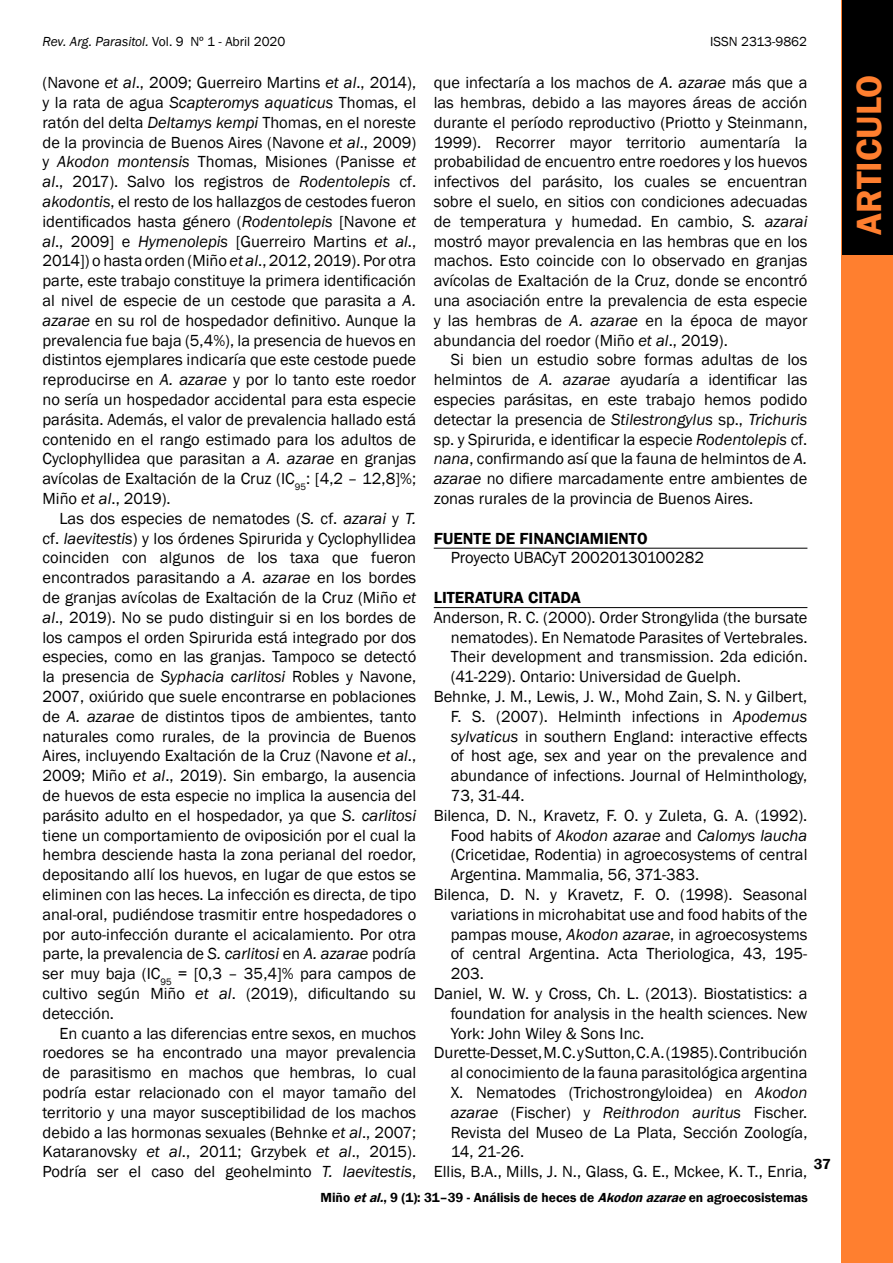
<style>
.page{position:relative;width:893px;height:1263px;background:#fff}
.page>*{position:absolute;margin:0;border:0;box-sizing:border-box;transform-origin:0 0}
.t1{font:600 36px "Franklin Gothic";color:#ff7f2f}
.t2{font:16.5px/19.8px "Franklin Gothic";color:#000;text-align:justify}
.t3{font:italic 16.5px "Franklin Gothic";color:#000}
.t4{font:600 16.5px "Franklin Gothic";color:#000}
.t5{font:600 15px "Franklin Gothic";color:#000}
.t6{font:600 13.5px "Franklin Gothic";color:#000}
.t7{font:italic 13.5px "Franklin Gothic";color:#000}
.t8{font:13.5px "Franklin Gothic";color:#000}
.s1{font-style:normal}
.s2{font-style:italic}
</style>
<div class="page">
<div style="left:842px;top:0;width:51px;height:1263px;background:#ff7f2f"></div>
<div style="left:842px;top:0;width:51px;height:254px;background:#000"></div>
<hr style="left:434px;top:548px;width:373px;height:1px;background:#000">
<hr style="left:434px;top:607px;width:373px;height:1px;background:#000">
<p class="t7" style="left:43px;top:33px;width:244px">Rev. Arg. Parasitol. <span class="s1">Vol. 9 Nº 1 - Abril 2020</span></p>
<p class="t8" style="left:710px;top:33px;width:98px">ISSN 2313-9862</p>
<p class="t2" style="left:434px;top:73px;width:375px">que infectaría a los machos de <span class="s2">A. azarae</span> más que a las hembras, debido a las mayores áreas de acción durante el período reproductivo (Priotto y Steinmann, 1999). Recorrer mayor territorio aumentaría la probabilidad de encuentro entre roedores y los huevos infectivos del parásito, los cuales se encuentran sobre el suelo, en sitios con condiciones adecuadas de temperatura y humedad. En cambio, <span class="s2">S. azarai </span>mostró mayor prevalencia en las hembras que en los machos. Esto coincide con lo observado en granjas avícolas de Exaltación de la Cruz, donde se encontró una asociación entre la prevalencia de esta especie y las hembras de <span class="s2">A. azarae</span> en la época de mayor abundancia del roedor (Miño <span class="s2">et al</span>., 2019).</p>
<p class="t2" style="left:434px;top:350px;width:375px;text-indent:17px">Si bien un estudio sobre formas adultas de los helmintos de <span class="s2">A. azarae</span> ayudaría a identificar las especies parásitas, en este trabajo hemos podido detectar la presencia de <span class="s2">Stilestrongylus</span> sp., <span class="s2">Trichuris </span>sp. y Spirurida, e identificar la especie <span class="s2">Rodentolepis</span> cf. <span class="s2">nana</span>, confirmando así que la fauna de helmintos de <span class="s2">A. azarae</span> no difiere marcadamente entre ambientes de zonas rurales de la provincia de Buenos Aires.</p>
<p class="t4" style="left:434px;top:528px;width:215px">FUENTE DE FINANCIAMIENTO</p>
<p class="t2" style="left:451px;top:548px;width:255px">Proyecto UBACyT 20020130100282</p>
<p class="t4" style="left:434px;top:587px;width:149px">LITERATURA CITADA</p>
<p class="t2" style="left:434px;top:608px;width:375px">Anderson, R. C. (2000). Order Strongylida (the bursate</p>
<p class="t2" style="left:451px;top:627px;width:358px">nematodes). En Nematode Parasites of Vertebrales.</p>
<p class="t2" style="left:451px;top:647px;width:358px">Their development and transmission. 2da edición.</p>
<p class="t2" style="left:451px;top:667px;width:292px">(41-229). Ontario: Universidad de Guelph.</p>
<p class="t2" style="left:434px;top:687px;width:375px">Behnke, J. M., Lewis, J. W., Mohd Zain, S. N. y Gilbert,</p>
<p class="t2" style="left:451px;top:707px;width:358px">F. S. (2007). Helminth infections in <span class="s2">Apodemus</span></p>
<p class="t2" style="left:451px;top:726px;width:358px"><span class="s2">sylvaticus</span> in southern England: interactive effects</p>
<p class="t2" style="left:451px;top:746px;width:358px">of host age, sex and year on the prevalence and</p>
<p class="t2" style="left:451px;top:766px;width:358px">abundance of infections. Journal of Helminthology,</p>
<p class="t2" style="left:451px;top:786px;width:75px">73, 31-44.</p>
<p class="t2" style="left:434px;top:806px;width:375px">Bilenca, D. N., Kravetz, F. O. y Zuleta, G. A. (1992).</p>
<p class="t3" style="left:451px;top:825px;width:358px"><span class="s1">Food habits of</span> Akodon azarae <span class="s1">and</span> Calomys laucha</p>
<p class="t2" style="left:451px;top:845px;width:358px">(Cricetidae, Rodentia) in agroecosystems of central</p>
<p class="t2" style="left:451px;top:865px;width:250px">Argentina. Mammalia, 56, 371-383.</p>
<p class="t2" style="left:434px;top:885px;width:375px">Bilenca, D. N. y Kravetz, F. O. (1998). Seasonal</p>
<p class="t2" style="left:451px;top:905px;width:358px">variations in microhabitat use and food habits of the</p>
<p class="t2" style="left:451px;top:924px;width:358px">pampas mouse, <span class="s2">Akodon azarae</span>, in agroecosystems</p>
<p class="t2" style="left:451px;top:944px;width:358px">of central Argentina. Acta Theriologica, 43, 195-</p>
<p class="t2" style="left:451px;top:964px;width:35px">203.</p>
<p class="t2" style="left:434px;top:984px;width:375px">Daniel, W. W. y Cross, Ch. L. (2013). Biostatistics: a</p>
<p class="t2" style="left:451px;top:1004px;width:358px">foundation for analysis in the health sciences. New</p>
<p class="t2" style="left:451px;top:1023px;width:195px">York: John Wiley &amp; Sons Inc.</p>
<p class="t2" style="left:434px;top:1043px;width:375px">Durette-Desset, M. C. y Sutton, C. A. (1985). Contribución</p>
<p class="t2" style="left:451px;top:1063px;width:358px">al conocimiento de la fauna parasitológica argentina</p>
<p class="t2" style="left:451px;top:1083px;width:358px">X. Nematodes (Trichostrongyloidea) en <span class="s2">Akodon</span></p>
<p class="t3" style="left:451px;top:1102px;width:358px">azarae <span class="s1">(Fischer) y</span> Reithrodon auritus <span class="s1">Fischer.</span></p>
<p class="t2" style="left:451px;top:1122px;width:358px">Revista del Museo de La Plata, Sección Zoología,</p>
<p class="t2" style="left:451px;top:1142px;width:75px">14, 21-26.</p>
<p class="t2" style="left:434px;top:1162px;width:375px">Ellis, B.A., Mills, J. N., Glass, G. E., Mckee, K. T., Enria,</p>
<p class="t6" style="left:320px;top:1189px;width:489px">Miño <span class="s2">etal.</span>, 9 (1): 31–39 - Análisis de heces de <span class="s2">Akodonazarae</span>en agroecosistemas</p>
<p class="t2" style="left:43px;top:73px;width:375px">(Navone <span class="s2">et al</span>., 2009; Guerreiro Martins <span class="s2">et al</span>., 2014), y la rata de agua <span class="s2">Scapteromys aquaticus</span> Thomas, el ratón del delta <span class="s2">Deltamys kempi</span> Thomas, en el noreste de la provincia de Buenos Aires (Navone <span class="s2">et al</span>., 2009) y <span class="s2">Akodon montensis</span> Thomas, Misiones (Panisse <span class="s2">et al</span>., 2017). Salvo los registros de <span class="s2">Rodentolepis</span> cf. <span class="s2">akodontis</span>, el resto de los hallazgos de cestodes fueron identificados hasta género (<span class="s2">Rodentolepis</span> [Navone <span class="s2">et al</span>., 2009] e <span class="s2">Hymenolepis</span> [Guerreiro Martins <span class="s2">et al</span>., 2014]) o hasta orden (Miño <span class="s2">et al</span>., 2012, 2019). Por otra parte, este trabajo constituye la primera identificación al nivel de especie de un cestode que parasita a <span class="s2">A. azarae</span> en su rol de hospedador definitivo. Aunque la prevalencia fue baja (5,4%), la presencia de huevos en distintos ejemplares indicaría que este cestode puede reproducirse en <span class="s2">A. azarae</span> y por lo tanto este roedor no sería un hospedador accidental para esta especie parásita. Además, el valor de prevalencia hallado está contenido en el rango estimado para los adultos de Cyclophyllidea que parasitan a <span class="s2">A. azarae</span> en granjas avícolas de Exaltación de la Cruz (IC<sub>95</sub>: [4,2 – 12,8]%; Miño <span class="s2">et al</span>., 2019).</p>
<p class="t2" style="left:43px;top:509px;width:375px;text-indent:17px">Las dos especies de nematodes (<span class="s2">S.</span> cf. <span class="s2">azarai</span> y <span class="s2">T. </span>cf. <span class="s2">laevitestis</span>) y los órdenes Spirurida y Cyclophyllidea coinciden con algunos de los taxa que fueron encontrados parasitando a <span class="s2">A. azarae</span> en los bordes de granjas avícolas de Exaltación de la Cruz (Miño <span class="s2">et al</span>., 2019). No se pudo distinguir si en los bordes de los campos el orden Spirurida está integrado por dos especies, como en las granjas. Tampoco se detectó la presencia de <span class="s2">Syphacia carlitosi</span> Robles y Navone, 2007, oxiúrido que suele encontrarse en poblaciones de <span class="s2">A. azarae</span> de distintos tipos de ambientes, tanto naturales como rurales, de la provincia de Buenos Aires, incluyendo Exaltación de la Cruz (Navone <span class="s2">et al</span>., 2009; Miño <span class="s2">et al</span>., 2019). Sin embargo, la ausencia de huevos de esta especie no implica la ausencia del parásito adulto en el hospedador, ya que <span class="s2">S. carlitosi </span>tiene un comportamiento de oviposición por el cual la hembra desciende hasta la zona perianal del roedor, depositando allí los huevos, en lugar de que estos se eliminen con las heces. La infección es directa, de tipo anal-oral, pudiéndose trasmitir entre hospedadores o por auto-infección durante el acicalamiento. Por otra parte, la prevalencia de <span class="s2">S. carlitosi</span> en <span class="s2">A. azarae</span> podría ser muy baja (IC<sub>95</sub> = [0,3 – 35,4]% para campos de cultivo según Miño <span class="s2">et al</span>. (2019), dificultando su detección.</p>
<p class="t2" style="left:43px;top:1023px;width:375px;text-indent:17px">En cuanto a las diferencias entre sexos, en muchos roedores se ha encontrado una mayor prevalencia de parasitismo en machos que hembras, lo cual podría estar relacionado con el mayor tamaño del territorio y una mayor susceptibilidad de los machos debido a las hormonas sexuales (Behnke <span class="s2">et al</span>., 2007; Kataranovsky <span class="s2">et al</span>., 2011; Grzybek <span class="s2">et al</span>., 2015).<br>Podría ser el caso del geohelminto <span class="s2">T. laevitestis</span>,</p>
<p class="t5" style="left:814px;top:1155px;width:19px">37</p>
<h1 class="t1" style="left:847px;top:235px;width:162px;rotate:-90deg">ARTICULO</h1>
</div>
